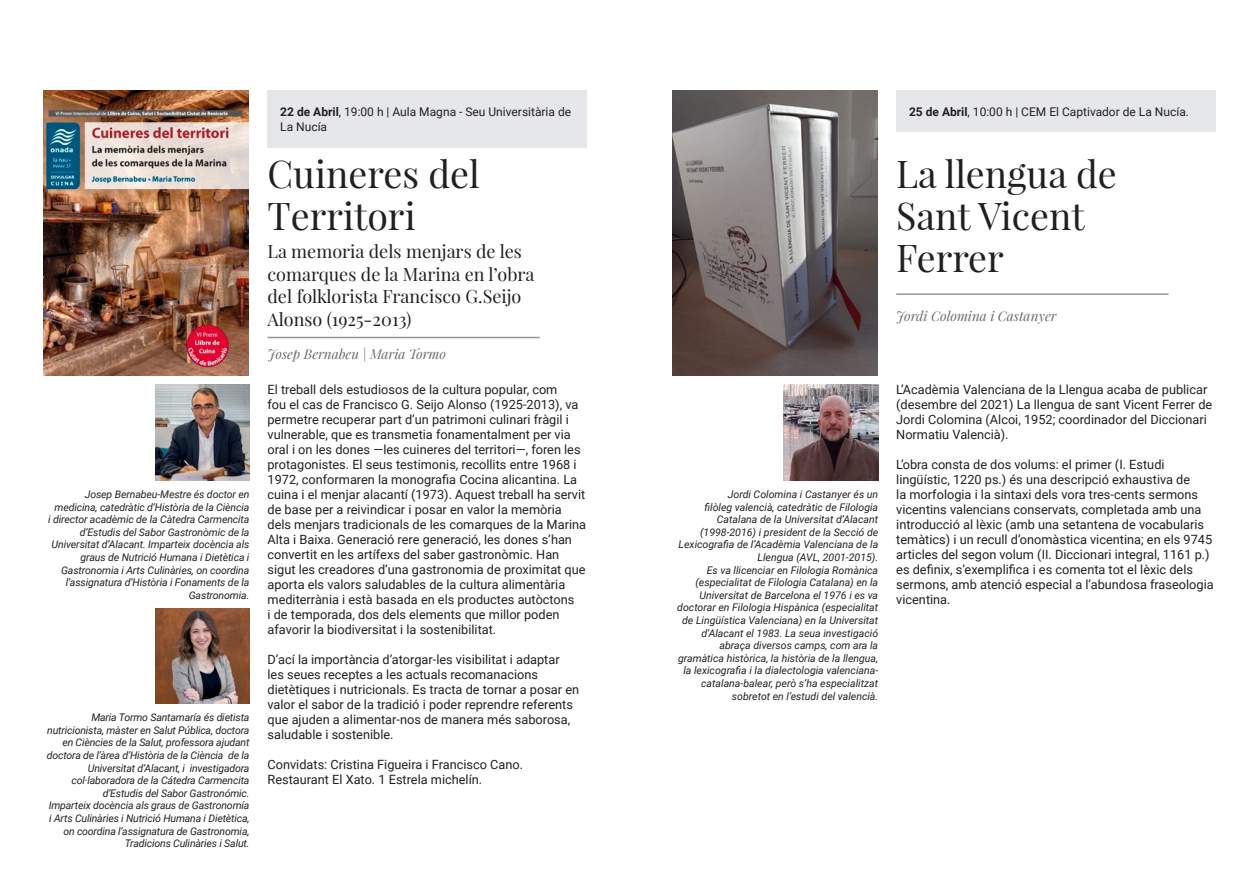
<style>
.page{position:relative;width:1259px;height:893px;background:#fff}
.page>*{position:absolute;margin:0;border:0;box-sizing:border-box;transform-origin:0 0}
.t1{font:37.5px/42px "Playfair Display";color:#231f20}
.t2{font:18px/22.5px "Playfair Display";color:#231f20}
.t3{font:italic 13.5px "Playfair Display";color:#6c6d70}
.t4{font:12.75px/15px "Roboto";color:#231f20}
.t5{font:12px/15px "Roboto";color:#231f20}
.t6{font:italic 10.5px/12.6px "Roboto";letter-spacing:-.01em;color:#231f20;text-align:right}
.s1{font-weight:700}
</style>
<div class="page">
<img style="left:43px;top:90px;width:206px;height:286px">
<img style="left:155px;top:385px;width:94px;height:95px">
<img style="left:155px;top:608px;width:94px;height:96px">
<hr style="left:267px;top:337px;width:273px;height:1px;background:#939598">
<div style="left:267px;top:90px;width:320px;height:57px;background:#e6e7e9"></div>
<img style="left:672px;top:90px;width:205px;height:286px">
<img style="left:784px;top:385px;width:94px;height:95px">
<hr style="left:896px;top:293px;width:272px;height:2px;background:#939598">
<div style="left:896px;top:90px;width:319px;height:42px;background:#e6e7e9"></div>
<p class="t6" style="left:55px;top:487px;width:196px">Josep Bernabeu-Mestre és doctor en medicina, catedràtic d’Història de la Ciència</p>
<p class="t6" style="left:48px;top:513px;width:203px">i director acadèmic de la Càtedra Carmencita d’Estudis del Sabor Gastronòmic de la<br>Universitat d’Alacant. Imparteix docència als</p>
<p class="t6" style="left:61px;top:550px;width:190px">graus de Nutrició Humana i Dietètica i Gastronomia i Arts Culinàries, on coordina l’assignatura d’Història i Fonaments de la Gastronomia.</p>
<p class="t6" style="left:91px;top:711px;width:160px">Maria Tormo Santamaría és dietista</p>
<p class="t6" style="left:47px;top:723px;width:204px">nutricionista, màster en Salut Pública, doctora en Ciències de la Salut, professora ajudant doctora de l’àrea d’Història de la Ciència de la</p>
<p class="t6" style="left:72px;top:761px;width:179px">Universitat d’Alacant, i investigadora col·laboradora de la Cátedra Carmencita d’Estudis del Sabor Gastronómic.</p>
<p class="t6" style="left:49px;top:799px;width:202px">Imparteix docència als graus de Gastronomía</p>
<p class="t6" style="left:49px;top:812px;width:202px">i Arts Culinàries i Nutrició Humana i Dietètica, on coordina l’assignatura de Gastronomia,<br>Tradicions Culinàries i Salut.</p>
<p class="t5" style="left:280px;top:104px;width:292px"><span class="s1">22 de Abril</span>, 19:00 h | Aula Magna - Seu Universitària de<br>La Nucía</p>
<p class="t1" style="left:267px;top:153px;width:214px">Cuineres del<br>Territori</p>
<p class="t2" style="left:267px;top:240px;width:268px">La memoria dels menjars de les comarques de la Marina en l’obra del folklorista Francisco G.Seijo<br>Alonso (1925-2013)</p>
<p class="t3" style="left:267px;top:343px;width:180px">Josep Bernabeu | Maria Tormo</p>
<p class="t4" style="left:267px;top:382px;width:320px">El treball dels estudiosos de la cultura popular, com<br>fou el cas de Francisco G. Seijo Alonso (1925-2013), va permetre recuperar part d’un patrimoni culinari fràgil i vulnerable, que es transmetia fonamentalment per via oral i on les dones —les cuineres del territori—, foren les protagonistes. El seus testimonis, recollits entre 1968 i 1972, conformaren la monografia Cocina alicantina. La cuina i el menjar alacantí (1973). Aquest treball ha servit de base per a reivindicar i posar en valor la memòria dels menjars tradicionals de les comarques de la Marina Alta i Baixa. Generació rere generació, les dones s’han convertit en les artífexs del saber gastronòmic. Han sigut les creadores d’una gastronomia de proximitat que aporta els valors saludables de la cultura alimentària mediterrània i està basada en els productes autòctons<br>i de temporada, dos dels elements que millor poden afavorir la biodiversitat i la sostenibilitat.</p>
<p class="t4" style="left:267px;top:652px;width:313px">D’ací la importància d’atorgar-les visibilitat i adaptar les seues receptes a les actuals recomanacions dietètiques i nutricionals. Es tracta de tornar a posar en valor el sabor de la tradició i poder reprendre referents que ajuden a alimentar-nos de manera més saborosa, saludable i sostenible.</p>
<p class="t4" style="left:267px;top:757px;width:257px">Convidats: Cristina Figueira i Francisco Cano.<br>Restaurant El Xato. 1 Estrela michelín.</p>
<p class="t5" style="left:909px;top:103px;width:281px"><span class="s1">25 de Abril</span>, 10:00 h | CEM El Captivador de La Nucía.</p>
<p class="t1" style="left:896px;top:153px;width:222px">La llengua de<br>Sant Vicent</p>
<p class="t1" style="left:896px;top:237px;width:109px">Ferrer</p>
<p class="t3" style="left:896px;top:305px;width:162px">Jordi Colomina i Castanyer</p>
<p class="t6" style="left:728px;top:487px;width:152px">Jordi Colomina i Castanyer és un</p>
<p class="t6" style="left:678px;top:500px;width:201px">filòleg valencià, catedràtic de Filologia Catalana de la Universitat d’Alacant (1998-2016) i president de la Secció de Lexicografia de l’Acadèmia Valenciana de la Llengua (AVL, 2001-2015).</p>
<p class="t6" style="left:677px;top:563px;width:202px">Es va llicenciar en Filologia Romànica (especialitat de Filologia Catalana) en la Universitat de Barcelona el 1976 i es va doctorar en Filologia Hispànica (especialitat de Lingüística Valenciana) en la Universitat d’Alacant el 1983. La seua investigació abraça diversos camps, com ara la gramàtica històrica, la història de la llengua, la lexicografia i la dialectologia valenciana&shy;catalana-balear, però s’ha especialitzat sobretot en l’estudi del valencià.</p>
<p class="t4" style="left:896px;top:382px;width:318px">L’Acadèmia Valenciana de la Llengua acaba de publicar (desembre del 2021) La llengua de sant Vicent Ferrer de Jordi Colomina (Alcoi, 1952; coordinador del Diccionari Normatiu Valencià).</p>
<p class="t4" style="left:896px;top:457px;width:319px">L’obra consta de dos volums: el primer (I. Estudi lingüístic, 1220 ps.) és una descripció exhaustiva de<br>la morfologia i la sintaxi dels vora tres-cents sermons vicentins valencians conservats, completada amb una introducció al lèxic (amb una setantena de vocabularis temàtics) i un recull d’onomàstica vicentina; en els 9745 articles del segon volum (II. Diccionari integral, 1161 p.) es definix, s’exemplifica i es comenta tot el lèxic dels sermons, amb atenció especial a l’abundosa fraseologia vicentina.</p>
</div>
